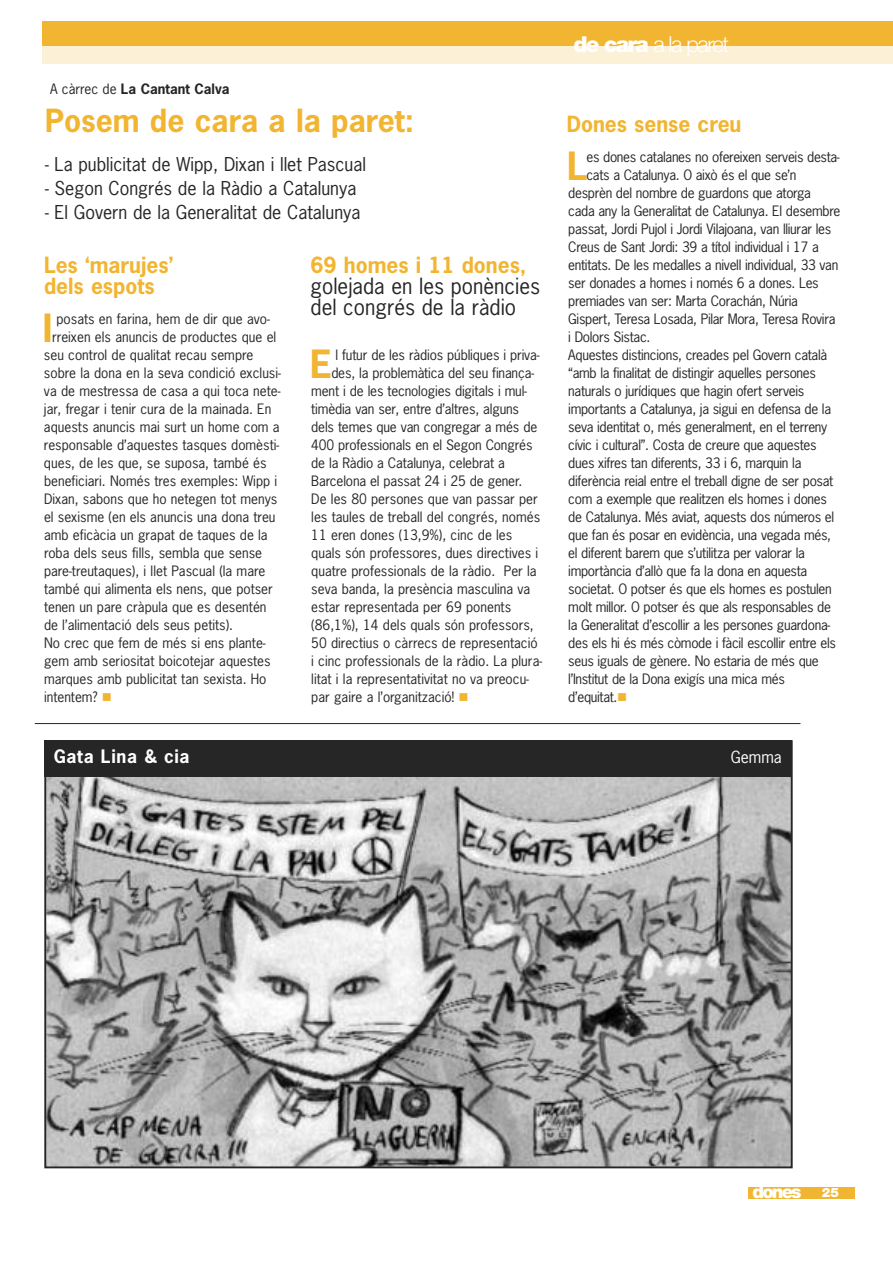
<style>
.page{position:relative;width:893px;height:1263px;background:#fff}
.page>*{position:absolute;margin:0;border:0;box-sizing:border-box;transform-origin:0 0}
.t1{font:700 36.6px "News Gothic";color:#f2b531}
.t2{font:700 30px "News Gothic";color:#f2b531}
.t3{font:300 21.9px "Helvetica Neue";letter-spacing:-.065em;color:#fff}
.t4{font:700 21px/21px "News Gothic";color:#f2b531}
.t5{font:21px/21px "News Gothic";color:#272627}
.t6{font:18px "News Gothic";color:#272627}
.t7{font:900 18px "Helvetica Neue";letter-spacing:-.1em;color:#fff}
.t8{font:700 17.4px "News Gothic";letter-spacing:.035em;color:#fff}
.t9{font:15.75px "News Gothic";color:#fff}
.t10{font:13.5px "News Gothic";letter-spacing:-.01em;color:#272627}
.t11{font:700 13.5px "News Gothic";color:#272627}
.s1{font-weight:400}
.s2{color:#f2b531}
.s3{font-weight:900}
.s4{font-size:12.9px}
</style>
<div class="page">
<img style="left:47px;top:776px;width:743px;height:389px">
<div style="left:748px;top:1187px;width:106px;height:11px;background:#f2b531"></div>
<div style="left:44px;top:740px;width:748px;height:36px;background:#272627"></div>
<div style="left:42px;top:21px;width:851px;height:43px;background:#f2b531"></div>
<div style="left:43px;top:47px;width:850px;height:17px;background:#fcf0d6"></div>
<hr style="left:35px;top:723px;width:765px;height:1px;background:#272627">
<p class="t11" style="left:50px;top:82px;width:181px"><span class="s1">A càrrec de</span> La Cantant Calva</p>
<h2 class="t2" style="left:45px;top:104px;width:370px">Posem de cara a la paret:</h2>
<h3 class="t6" style="left:45px;top:154px;width:322px">- La publicitat de Wipp, Dixan i llet Pascual</h3>
<h3 class="t6" style="left:45px;top:178px;width:313px">- Segon Congrés de la Ràdio a Catalunya</h3>
<h3 class="t6" style="left:45px;top:202px;width:317px">- El Govern de la Generalitat de Catalunya</h3>
<h3 class="t4" style="left:44px;top:255px;width:131px">Les ‘marujes’ dels espots</h3>
<h1 class="t1" style="left:43px;top:308px;width:11px">I</h1>
<p class="t10" style="left:57px;top:311px;width:215px">posats en farina, hem de dir que avo-</p>
<p class="t10" style="left:52px;top:329px;width:226px">rreixen els anuncis de productes que el</p>
<p class="t10" style="left:44px;top:347px;width:211px">seu control de qualitat recau sempre</p>
<p class="t10" style="left:44px;top:365px;width:238px">sobre la dona en la seva condició exclusi-</p>
<p class="t10" style="left:44px;top:383px;width:238px">va de mestressa de casa a qui toca nete-</p>
<p class="t10" style="left:44px;top:401px;width:229px">jar, fregar i tenir cura de la mainada. En</p>
<p class="t10" style="left:44px;top:419px;width:237px">aquests anuncis mai surt un home com a</p>
<p class="t10" style="left:44px;top:437px;width:237px">responsable d’aquestes tasques domèsti-</p>
<p class="t10" style="left:44px;top:455px;width:224px">ques, de les que, se suposa, també és</p>
<p class="t10" style="left:44px;top:473px;width:235px">beneficiari. Només tres exemples: Wipp i</p>
<p class="t10" style="left:44px;top:491px;width:235px">Dixan, sabons que ho netegen tot menys</p>
<p class="t10" style="left:44px;top:509px;width:233px">el sexisme (en els anuncis una dona treu</p>
<p class="t10" style="left:44px;top:527px;width:225px">amb eficàcia un grapat de taques de la</p>
<p class="t10" style="left:44px;top:545px;width:220px">roba dels seus fills, sembla que sense</p>
<p class="t10" style="left:44px;top:563px;width:223px">pare-treutaques), i llet Pascual (la mare</p>
<p class="t10" style="left:44px;top:581px;width:230px">també qui alimenta els nens, que potser</p>
<p class="t10" style="left:44px;top:599px;width:224px">tenen un pare cràpula que es desentén</p>
<p class="t10" style="left:44px;top:617px;width:191px">de l’alimentació dels seus petits).</p>
<p class="t10" style="left:44px;top:635px;width:223px">No crec que fem de més si ens plante-</p>
<p class="t10" style="left:44px;top:653px;width:228px">gem amb seriositat boicotejar aquestes</p>
<p class="t10" style="left:44px;top:671px;width:224px">marques amb publicitat tan sexista. Ho</p>
<p class="t10" style="left:44px;top:689px;width:69px">intentem? <span class="s2">■</span></p>
<h3 class="t4" style="left:311px;top:255px;width:217px">69 homes i 11 dones,</h3>
<h3 class="t5" style="left:311px;top:276px;width:231px">golejada en les ponències del congrés de la ràdio</h3>
<h1 class="t1" style="left:310px;top:344px;width:23px">E</h1>
<p class="t10" style="left:335px;top:347px;width:206px">l futur de les ràdios públiques i priva-</p>
<p class="t10" style="left:331px;top:365px;width:204px">des, la problemàtica del seu finança-</p>
<p class="t10" style="left:311px;top:383px;width:217px">ment i de les tecnologies digitals i mul-</p>
<p class="t10" style="left:311px;top:401px;width:209px">timèdia van ser, entre d’altres, alguns</p>
<p class="t10" style="left:311px;top:419px;width:228px">dels temes que van congregar a més de</p>
<p class="t10" style="left:311px;top:437px;width:223px">400 professionals en el Segon Congrés</p>
<p class="t10" style="left:311px;top:455px;width:195px">de la Ràdio a Catalunya, celebrat a</p>
<p class="t10" style="left:311px;top:473px;width:213px">Barcelona el passat 24 i 25 de gener.</p>
<p class="t10" style="left:311px;top:491px;width:228px">De les 80 persones que van passar per</p>
<p class="t10" style="left:311px;top:509px;width:230px">les taules de treball del congrés, només</p>
<p class="t10" style="left:311px;top:527px;width:203px">11 eren dones (13,9%), cinc de les</p>
<p class="t10" style="left:311px;top:545px;width:228px">quals són professores, dues directives i</p>
<p class="t10" style="left:311px;top:563px;width:227px">quatre professionals de la ràdio. Per la</p>
<p class="t10" style="left:311px;top:581px;width:221px">seva banda, la presència masculina va</p>
<p class="t10" style="left:311px;top:599px;width:201px">estar representada per 69 ponents</p>
<p class="t10" style="left:311px;top:617px;width:224px">(86,1%), 14 dels quals són professors,</p>
<p class="t10" style="left:311px;top:635px;width:228px">50 directius o càrrecs de representació</p>
<p class="t10" style="left:311px;top:653px;width:232px">i cinc professionals de la ràdio. La plura-</p>
<p class="t10" style="left:311px;top:671px;width:219px">litat i la representativitat no va preocu-</p>
<p class="t10" style="left:311px;top:689px;width:159px">par gaire a l’organització! <span class="s2">■</span></p>
<h3 class="t3" style="left:573px;top:31px;width:157px"><span class="s3">de cara</span> a la paret</h3>
<h3 class="t4" style="left:567px;top:114px;width:176px">Dones sense creu</h3>
<h1 class="t1" style="left:567px;top:146px;width:22px">L</h1>
<p class="t10" style="left:586px;top:149px;width:255px">es dones catalanes no ofereixen serveis desta-</p>
<p class="t10" style="left:586px;top:167px;width:212px">cats a Catalunya. O això és el que se’n</p>
<p class="t10" style="left:568px;top:185px;width:244px">desprèn del nombre de guardons que atorga</p>
<p class="t10" style="left:568px;top:203px;width:274px">cada any la Generalitat de Catalunya. El desembre</p>
<p class="t10" style="left:568px;top:221px;width:264px">passat, Jordi Pujol i Jordi Vilajoana, van lliurar les</p>
<p class="t10" style="left:568px;top:239px;width:252px">Creus de Sant Jordi: 39 a títol individual i 17 a</p>
<p class="t10" style="left:568px;top:257px;width:272px">entitats. De les medalles a nivell individual, 33 van</p>
<p class="t10" style="left:568px;top:275px;width:252px">ser donades a homes i només 6 a dones. Les</p>
<p class="t10" style="left:568px;top:293px;width:231px">premiades van ser: Marta Corachán, Núria</p>
<p class="t10" style="left:568px;top:311px;width:269px">Gispert, Teresa Losada, Pilar Mora, Teresa Rovira</p>
<p class="t10" style="left:568px;top:329px;width:84px">i Dolors Sistac.</p>
<p class="t10" style="left:568px;top:347px;width:260px">Aquestes distincions, creades pel Govern català</p>
<p class="t10" style="left:568px;top:365px;width:249px">“amb la finalitat de distingir aquelles persones</p>
<p class="t10" style="left:568px;top:383px;width:237px">naturals o jurídiques que hagin ofert serveis</p>
<p class="t10" style="left:568px;top:401px;width:264px">importants a Catalunya, ja sigui en defensa de la</p>
<p class="t10" style="left:568px;top:419px;width:261px">seva identitat o, més generalment, en el terreny</p>
<p class="t10" style="left:568px;top:437px;width:250px">cívic i cultural”. Costa de creure que aquestes</p>
<p class="t10" style="left:568px;top:455px;width:235px">dues xifres tan diferents, 33 i 6, marquin la</p>
<p class="t10" style="left:568px;top:473px;width:267px">diferència reial entre el treball digne de ser posat</p>
<p class="t10" style="left:568px;top:491px;width:260px">com a exemple que realitzen els homes i dones</p>
<p class="t10" style="left:568px;top:509px;width:267px">de Catalunya. Més aviat, aquests dos números el</p>
<p class="t10" style="left:568px;top:527px;width:264px">que fan és posar en evidència, una vegada més,</p>
<p class="t10" style="left:568px;top:545px;width:238px">el diferent barem que s’utilitza per valorar la</p>
<p class="t10" style="left:568px;top:563px;width:241px">importància d’allò que fa la dona en aquesta</p>
<p class="t10" style="left:568px;top:581px;width:265px">societat. O potser és que els homes es postulen</p>
<p class="t10" style="left:568px;top:599px;width:264px">molt millor. O potser és que als responsables de</p>
<p class="t10" style="left:568px;top:617px;width:263px">la Generalitat d’escollir a les persones guardona-</p>
<p class="t10" style="left:568px;top:635px;width:269px">des els hi és més còmode i fàcil escollir entre els</p>
<p class="t10" style="left:568px;top:653px;width:252px">seus iguals de gènere. No estaria de més que</p>
<p class="t10" style="left:568px;top:671px;width:218px">l’Institut de la Dona exigís una mica més</p>
<p class="t10" style="left:568px;top:689px;width:60px">d’equitat.<span class="s2">■</span></p>
<p class="t8" style="left:54px;top:747px;width:137px">Gata Lina &amp; cia</p>
<p class="t9" style="left:731px;top:749px;width:52px">Gemma</p>
<h3 class="t7" style="left:752px;top:1185px;width:88px">dones <span class="s4">25</span></h3>
</div>
